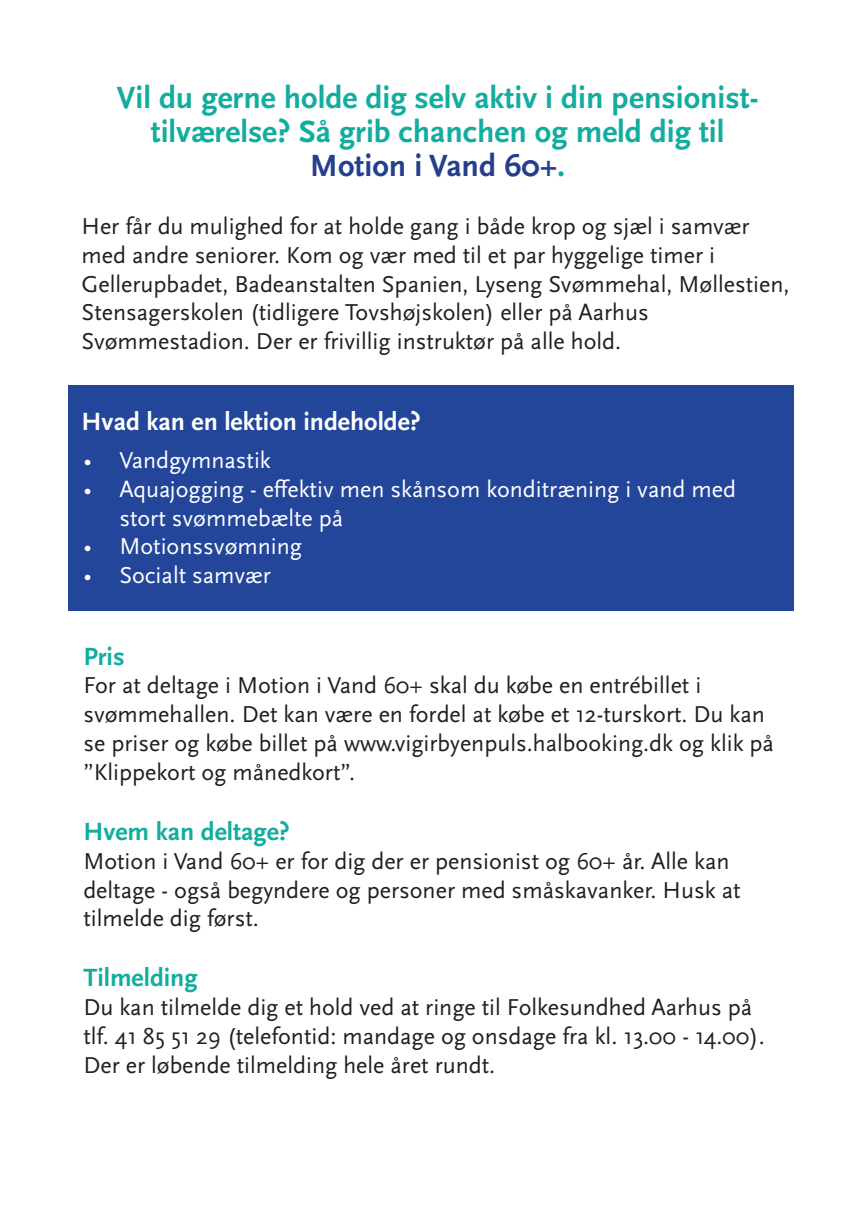
<style>
.page{position:relative;width:862px;height:1214px;background:#fff}
.page>*{position:absolute;margin:0;border:0;box-sizing:border-box;transform-origin:0 0}
.t1{font:700 32px/34px "Scala Sans Pro";color:#12ad9f;text-align:center}
.t2{font:700 32px "Scala Sans Pro";color:#253f8e}
.t3{font:700 26px "Scala Sans Pro";color:#12ad9f}
.t4{font:700 26px "Scala Sans Pro";color:#fff}
.t5{font:24px/28.8px "Scala Sans Pro";color:#231f20}
.t6{font:24px/28.8px "Scala Sans Pro";color:#fff}
.s1{color:#12ad9f}
</style>
<div class="page">
<div style="left:68px;top:385px;width:726px;height:226px;background:#23469b"></div>
<p class="t1" style="left:117px;top:81px;width:643px">Vil du gerne holde dig selv aktiv i din pensionist&shy;tilværelse? Så grib chanchen og meld dig til</p>
<p class="t2" style="left:310px;top:147px;width:257px">Motion i Vand 60+<span class="s1">.</span></p>
<p class="t5" style="left:82px;top:212px;width:709px">Her får du mulighed for at holde gang i både krop og sjæl i samvær med andre seniorer. Kom og vær med til et par hyggelige timer i Gellerupbadet, Badeanstalten Spanien, Lyseng Svømmehal, Møllestien, Stensagerskolen (tidligere Tovshøjskolen) eller på Aarhus Svømmestadion. Der er frivillig instruktør på alle hold.</p>
<p class="t4" style="left:82px;top:406px;width:341px">Hvad kan en lektion indeholde?</p>
<p class="t6" style="left:83px;top:446px;width:189px">• Vandgymnastik</p>
<p class="t6" style="left:119px;top:474px;width:618px;text-indent:-36px">• Aquajogging - effektiv men skånsom konditræning i vand med stort svømmebælte på</p>
<p class="t6" style="left:83px;top:532px;width:220px">• Motionssvømning</p>
<p class="t6" style="left:83px;top:561px;width:189px">• Socialt samvær</p>
<p class="t3" style="left:83px;top:641px;width:43px">Pris</p>
<p class="t5" style="left:83px;top:671px;width:619px">For at deltage i Motion i Vand 60+ skal du købe en entrébillet i</p>
<p class="t5" style="left:83px;top:700px;width:692px">svømmehallen. Det kan være en fordel at købe et 12-turskort. Du kan se priser og købe billet på www.vigirbyenpuls.halbooking.dk og klik på ”Klippekort og månedkort”.</p>
<p class="t3" style="left:83px;top:816px;width:208px">Hvem kan deltage?</p>
<p class="t5" style="left:83px;top:846px;width:658px">Motion i Vand 60+ er for dig der er pensionist og 60+ år. Alle kan deltage - også begyndere og personer med småskavanker. Husk at tilmelde dig først.</p>
<p class="t3" style="left:83px;top:962px;width:116px">Tilmelding</p>
<p class="t5" style="left:83px;top:993px;width:683px">Du kan tilmelde dig et hold ved at ringe til Folkesundhed Aarhus på tlf. 41 85 51 29 (telefontid: mandage og onsdage fra kl. 13.00 - 14.00).</p>
<p class="t5" style="left:83px;top:1050px;width:413px">Der er løbende tilmelding hele året rundt.</p>
</div>
